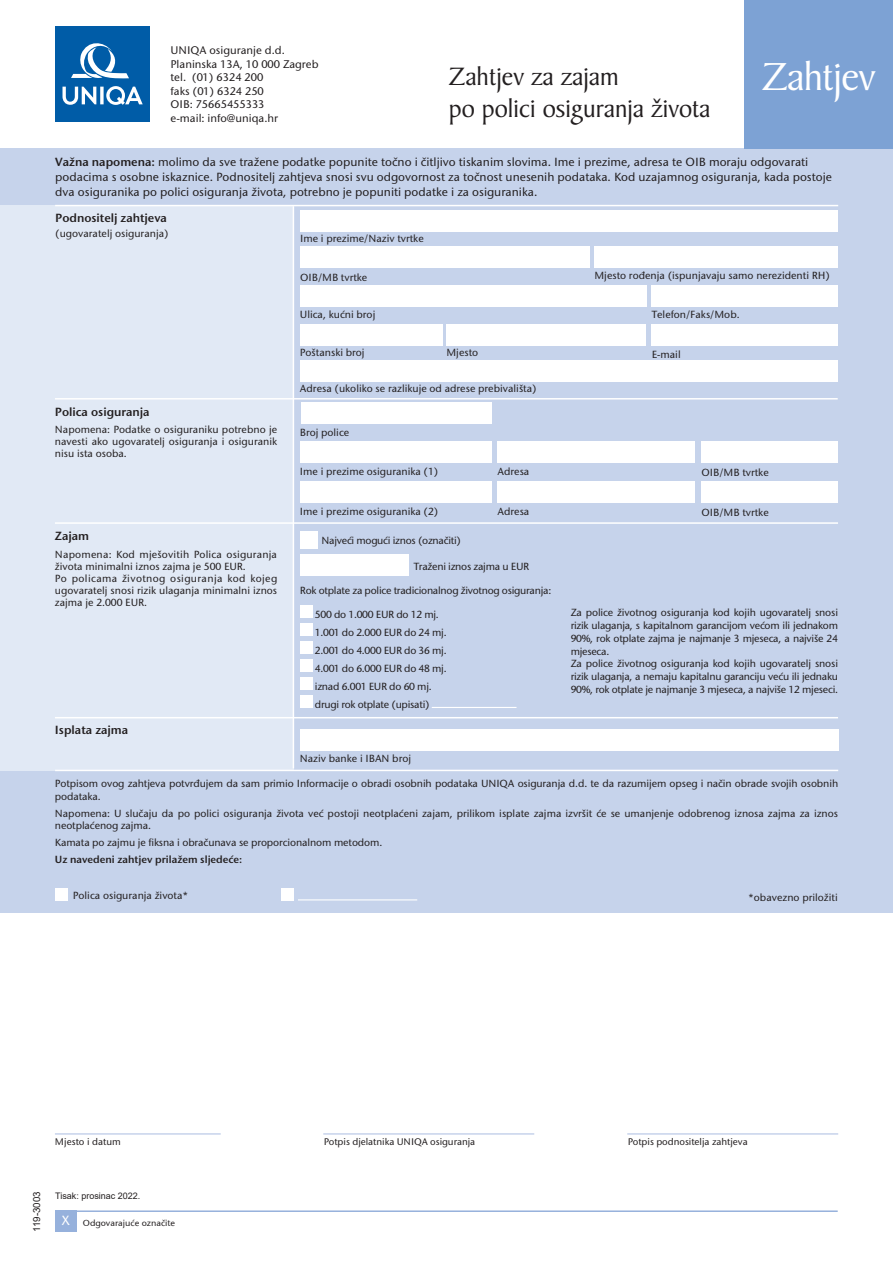
<style>
.page{position:relative;width:893px;height:1263px;background:#fff}
.page>*{position:absolute;margin:0;border:0;box-sizing:border-box;transform-origin:0 0}
.t1{font:42px "Baker Signet XP";letter-spacing:-.015em;color:#fff}
._1_antr_head_18pt{font:27px/31.5px "Baker Signet XP";color:#231f20}
.t2{font:13.5px "Stone Sans XP";color:#fff}
._2_die_sub_8_5_8_5{font:12px/15px "Stone Sans XP";color:#231f20}
._3_die_copy_6_5_8_5{font:12px "Stone San Sem XP";color:#231f20}
._2_die_sub_8_5_8_5-2{font:12px "Stone San Sem XP";color:#231f20}
.t3{font:11.25px "Stone Sans XP";color:#231f20}
._3_die_copy_6_5_8_5-2{font:10.5px/12.8px "Stone Sans XP";color:#231f20;text-align:justify}
._3_die_copy_6_5_8_5-3{font:10.5px "Stone Sans XP";letter-spacing:-.025em;color:#231f20}
._3_die_copy_6_5_8_5-4{font:10.5px "Stone San Sem XP";color:#231f20}
._2_die_sub_8_5_8_5-3{font:10.5px "Stone Sans XP";color:#231f20}
._5_Unterschr__5_6{font:9.75px "Stone Sans XP";letter-spacing:-.005em;color:#231f20}
._7_Adresspalte_7__8{font:9.75px "Arial";color:#231f20}
._5_Unterschr__5_6-2{font:500 9px "Stone San Itc TEE";color:#231f20}
._7_Adresspalte_7__8-2{font:9px "Arial";color:#231f20}
.s1{font-family:"Stone San Sem XP"}
</style>
<div class="page">
<div style="left:0;top:149px;width:893px;height:764px;background:#c6d3eb"></div>
<div style="left:0;top:205px;width:293px;height:566px;background:#e1e9f5"></div>
<div style="left:744px;top:0;width:149px;height:149px;background:#7da2d4"></div>
<hr style="left:55px;top:398px;width:783px;height:1px;background:#fff">
<hr style="left:55px;top:522px;width:783px;height:2px;background:#fff">
<hr style="left:55px;top:205px;width:783px;height:1px;background:#fff">
<hr style="left:293px;top:206px;width:1px;height:562px;background:#fff">
<div style="left:300px;top:442px;width:192px;height:21px;background:#fff"></div>
<div style="left:300px;top:482px;width:192px;height:21px;background:#fff"></div>
<div style="left:497px;top:442px;width:198px;height:21px;background:#fff"></div>
<div style="left:497px;top:482px;width:198px;height:21px;background:#fff"></div>
<div style="left:300px;top:554px;width:109px;height:21px;background:#fff"></div>
<div style="left:301px;top:403px;width:191px;height:21px;background:#fff"></div>
<div style="left:300px;top:605px;width:13px;height:13px;background:#fff"></div>
<div style="left:300px;top:623px;width:13px;height:13px;background:#fff"></div>
<div style="left:300px;top:641px;width:13px;height:13px;background:#fff"></div>
<div style="left:300px;top:659px;width:13px;height:13px;background:#fff"></div>
<div style="left:300px;top:677px;width:13px;height:13px;background:#fff"></div>
<div style="left:300px;top:695px;width:13px;height:13px;background:#fff"></div>
<hr style="left:432px;top:707px;width:84px;height:1px;background:#fff">
<div style="left:300px;top:210px;width:538px;height:22px;background:#fff"></div>
<div style="left:594px;top:247px;width:244px;height:21px;background:#fff"></div>
<div style="left:446px;top:324px;width:200px;height:22px;background:#fff"></div>
<div style="left:652px;top:325px;width:186px;height:21px;background:#fff"></div>
<div style="left:652px;top:286px;width:186px;height:21px;background:#fff"></div>
<div style="left:300px;top:324px;width:143px;height:22px;background:#fff"></div>
<div style="left:300px;top:361px;width:538px;height:21px;background:#fff"></div>
<div style="left:300px;top:286px;width:346px;height:21px;background:#fff"></div>
<div style="left:300px;top:247px;width:289px;height:21px;background:#fff"></div>
<div style="left:702px;top:442px;width:136px;height:21px;background:#fff"></div>
<div style="left:702px;top:482px;width:136px;height:21px;background:#fff"></div>
<hr style="left:55px;top:717px;width:783px;height:1px;background:#fff">
<hr style="left:55px;top:770px;width:783px;height:1px;background:#fff">
<div style="left:300px;top:729px;width:538px;height:21px;background:#fff"></div>
<hr style="left:298px;top:899px;width:119px;height:1px;background:#fff">
<div style="left:55px;top:888px;width:13px;height:13px;background:#fff"></div>
<div style="left:281px;top:888px;width:13px;height:13px;background:#fff"></div>
<div style="left:55px;top:26px;width:95px;height:96px;background:#005ca7"></div>
<svg style="left:71px;top:43px;width:58px;height:36px"></svg>
<svg style="left:63px;top:86px;width:80px;height:19px"></svg>
<div style="left:55px;top:1210px;width:22px;height:22px;background:#96b1dc"></div>
<hr style="left:55px;top:1210px;width:783px;height:2px;background:#96b1dc">
<div style="left:300px;top:531px;width:17px;height:18px;background:#fff"></div>
<hr style="left:55px;top:1133px;width:166px;height:2px;background:#c6d3eb">
<hr style="left:627px;top:1133px;width:211px;height:2px;background:#c6d3eb">
<hr style="left:323px;top:1133px;width:211px;height:2px;background:#c6d3eb">
<p class="t3" style="left:171px;top:44px;width:116px">UNIQA osiguranje d.d.</p>
<p class="t3" style="left:171px;top:57px;width:150px">Planinska 13A, 10 000 Zagreb</p>
<p class="t3" style="left:171px;top:71px;width:94px">tel. (01) 6324 200</p>
<p class="t3" style="left:171px;top:84px;width:95px">faks (01) 6324 250</p>
<p class="t3" style="left:171px;top:98px;width:96px">OIB: 75665455333</p>
<p class="t3" style="left:171px;top:111px;width:109px">e-mail: info@uniqa.hr</p>
<p class="_1_antr_head_18pt" style="left:449px;top:61px;width:263px">Zahtjev za zajam<br>po polici osiguranja života</p>
<p class="t1" style="left:762px;top:52px;width:114px">Zahtjev</p>
<p class="_2_die_sub_8_5_8_5" style="left:55px;top:155px;width:778px"><span class="s1">Važna napomena:</span> molimo da sve tražene podatke popunite točno i čitljivo tiskanim slovima. Ime i prezime, adresa te OIB moraju odgovarati podacima s osobne iskaznice. Podnositelj zahtjeva snosi svu odgovornost za točnost unesenih podataka. Kod uzajamnog osiguranja, kada postoje dva osiguranika po polici osiguranja života, potrebno je popuniti podatke i za osiguranika.</p>
<p class="_2_die_sub_8_5_8_5-2" style="left:55px;top:210px;width:113px">Podnositelj zahtjeva</p>
<p class="_2_die_sub_8_5_8_5-3" style="left:55px;top:227px;width:115px">(ugovaratelj osiguranja)</p>
<p class="_3_die_copy_6_5_8_5" style="left:55px;top:405px;width:96px">Polica osiguranja</p>
<p class="_3_die_copy_6_5_8_5-2" style="left:300px;top:232px;width:125px">Ime i prezime/Naziv tvrtke</p>
<p class="_3_die_copy_6_5_8_5-2" style="left:300px;top:271px;width:69px">OIB/MB tvrtke</p>
<p class="_3_die_copy_6_5_8_5-2" style="left:594px;top:269px;width:237px">Mjesto rođenja (ispunjavaju samo nerezidenti RH)</p>
<p class="_3_die_copy_6_5_8_5-2" style="left:300px;top:308px;width:77px">Ulica, kućni broj</p>
<p class="_3_die_copy_6_5_8_5-2" style="left:652px;top:308px;width:89px">Telefon/Faks/Mob.</p>
<p class="_3_die_copy_6_5_8_5-2" style="left:300px;top:346px;width:66px">Poštanski broj</p>
<p class="_3_die_copy_6_5_8_5-2" style="left:446px;top:346px;width:33px">Mjesto</p>
<p class="_3_die_copy_6_5_8_5-2" style="left:300px;top:383px;width:238px">Adresa (ukoliko se razlikuje od adrese prebivališta)</p>
<p class="_3_die_copy_6_5_8_5-2" style="left:652px;top:348px;width:30px">E-mail</p>
<p class="_3_die_copy_6_5_8_5-2" style="left:55px;top:424px;width:224px;line-height:12px">Napomena: Podatke o osiguraniku potrebno je navesti ako ugovaratelj osiguranja i osiguranik nisu ista osoba.</p>
<p class="_3_die_copy_6_5_8_5-2" style="left:300px;top:426px;width:51px">Broj police</p>
<p class="_3_die_copy_6_5_8_5-2" style="left:300px;top:465px;width:140px">Ime i prezime osiguranika (1)</p>
<p class="_3_die_copy_6_5_8_5-2" style="left:300px;top:505px;width:140px">Ime i prezime osiguranika (2)</p>
<p class="_3_die_copy_6_5_8_5-2" style="left:497px;top:465px;width:33px">Adresa</p>
<p class="_3_die_copy_6_5_8_5-2" style="left:497px;top:505px;width:33px">Adresa</p>
<p class="_3_die_copy_6_5_8_5" style="left:55px;top:529px;width:36px">Zajam</p>
<p class="_3_die_copy_6_5_8_5-3" style="left:321px;top:534px;width:141px">Najveći mogući iznos (označiti)</p>
<p class="_3_die_copy_6_5_8_5-3" style="left:414px;top:560px;width:117px">Traženi iznos zajma u EUR</p>
<p class="_3_die_copy_6_5_8_5-2" style="left:55px;top:548px;width:224px;line-height:12px">Napomena: Kod mješovitih Polica osiguranja života minimalni iznos zajma je 500 EUR.</p>
<p class="_3_die_copy_6_5_8_5-2" style="left:55px;top:572px;width:224px;line-height:12px">Po policama životnog osiguranja kod kojeg ugovaratelj snosi rizik ulaganja minimalni iznos zajma je 2.000 EUR.</p>
<p class="_3_die_copy_6_5_8_5-3" style="left:300px;top:584px;width:253px">Rok otplate za police tradicionalnog životnog osiguranja:</p>
<p class="_3_die_copy_6_5_8_5" style="left:55px;top:723px;width:75px">Isplata zajma</p>
<p class="_3_die_copy_6_5_8_5-3" style="left:315px;top:608px;width:125px">500 do 1.000 EUR do 12 mj.</p>
<p class="_3_die_copy_6_5_8_5-3" style="left:315px;top:626px;width:133px">1.001 do 2.000 EUR do 24 mj.</p>
<p class="_3_die_copy_6_5_8_5-3" style="left:315px;top:644px;width:133px">2.001 do 4.000 EUR do 36 mj.</p>
<p class="_3_die_copy_6_5_8_5-3" style="left:315px;top:662px;width:133px">4.001 do 6.000 EUR do 48 mj.</p>
<p class="_3_die_copy_6_5_8_5-3" style="left:315px;top:680px;width:118px">iznad 6.001 EUR do 60 mj.</p>
<p class="_3_die_copy_6_5_8_5-3" style="left:315px;top:698px;width:116px">drugi rok otplate (upisati)</p>
<p class="_3_die_copy_6_5_8_5-2" style="left:702px;top:466px;width:69px">OIB/MB tvrtke</p>
<p class="_3_die_copy_6_5_8_5-2" style="left:702px;top:506px;width:69px">OIB/MB tvrtke</p>
<p class="_3_die_copy_6_5_8_5-2" style="left:571px;top:606px;width:269px">Za police životnog osiguranja kod kojih ugovaratelj snosi rizik ulaganja, s kapitalnom garancijom većom ili jednakom 90%, rok otplate zajma je najmanje 3 mjeseca, a najviše 24 mjeseca.</p>
<p class="_3_die_copy_6_5_8_5-2" style="left:571px;top:657px;width:269px">Za police životnog osiguranja kod kojih ugovaratelj snosi rizik ulaganja, a nemaju kapitalnu garanciju veću ili jednaku 90%, rok otplate je najmanje 3 mjeseca, a najviše 12 mjeseci.</p>
<p class="_3_die_copy_6_5_8_5-2" style="left:300px;top:752px;width:113px">Naziv banke i IBAN broj</p>
<p class="_3_die_copy_6_5_8_5-2" style="left:55px;top:777px;width:785px">Potpisom ovog zahtjeva potvrđujem da sam primio Informacije o obradi osobnih podataka UNIQA osiguranja d.d. te da razumijem opseg i način obrade svojih osobnih podataka.</p>
<p class="_3_die_copy_6_5_8_5-2" style="left:55px;top:807px;width:785px">Napomena: U slučaju da po polici osiguranja života već postoji neotplaćeni zajam, prilikom isplate zajma izvršit će se umanjenje odobrenog iznosa zajma za iznos neotplaćenog zajma.</p>
<p class="_3_die_copy_6_5_8_5-2" style="left:55px;top:836px;width:329px">Kamata po zajmu je fiksna i obračunava se proporcionalnom metodom.</p>
<p class="_3_die_copy_6_5_8_5-4" style="left:55px;top:853px;width:189px">Uz navedeni zahtjev prilažem sljedeće:</p>
<p class="_3_die_copy_6_5_8_5-2" style="left:73px;top:889px;width:117px">Polica osiguranja života*</p>
<p class="_3_die_copy_6_5_8_5-2" style="left:748px;top:891px;width:91px">*obavezno priložiti</p>
<p class="_5_Unterschr__5_6" style="left:55px;top:1136px;width:67px">Mjesto i datum</p>
<p class="_5_Unterschr__5_6" style="left:324px;top:1136px;width:153px">Potpis djelatnika UNIQA osiguranja</p>
<p class="_5_Unterschr__5_6" style="left:628px;top:1136px;width:122px">Potpis podnositelja zahtjeva</p>
<p class="_7_Adresspalte_7__8" style="left:30px;top:1232px;width:42px;rotate:-90deg">119-3003</p>
<p class="_7_Adresspalte_7__8-2" style="left:55px;top:1190px;width:87px">Tisak: prosinac 2022.</p>
<p class="t2" style="left:62px;top:1212px;width:10px">X</p>
<p class="_5_Unterschr__5_6-2" style="left:83px;top:1217px;width:94px">Odgovarajuće označite</p>
</div>
